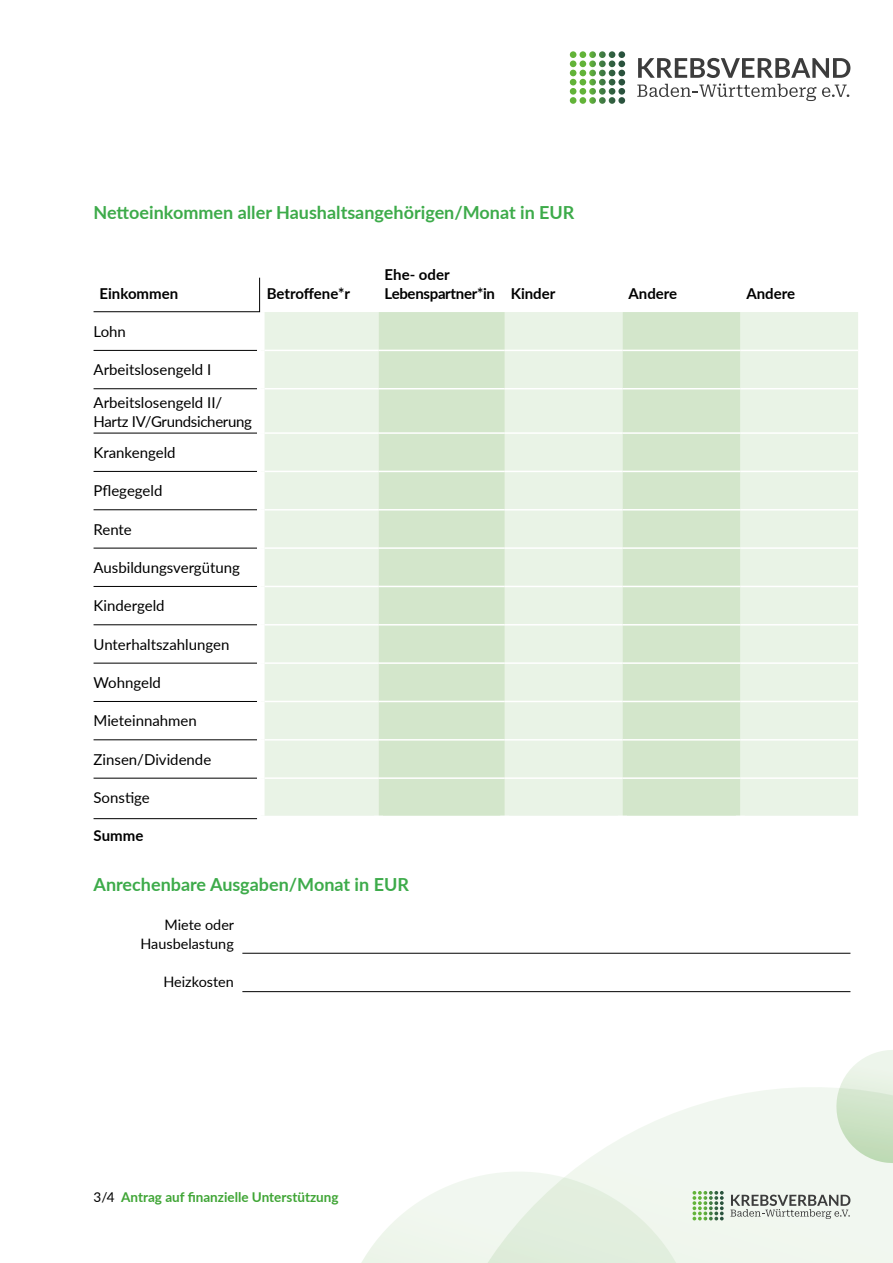
<style>
.page{position:relative;width:893px;height:1263px;background:#fff}
.page>*{position:absolute;margin:0;border:0;box-sizing:border-box;transform-origin:0 0}
.t1{font:700 18px "Lato";color:#3dab4a}
.t2{font:15px/32.5px "Lato";color:#000}
.t3{font:700 15px "Lato";color:#000}
.t4{font:15px/30.6px "Lato";letter-spacing:-.02em;color:#000}
.t5{font:700 15px/19.5px "Lato";letter-spacing:-.02em;color:#000}
.t6{font:14.4px/19.2px "Lato";color:#000;text-align:right}
.t7{font:700 13.5px "Lato";color:#3fa535}
.s1{font-weight:400;color:#000}
</style>
<div class="page">
<svg style="left:602px;top:1050px;width:291px;height:213px"></svg>
<hr style="left:242px;top:953px;width:608px;height:1px;background:#000">
<hr style="left:242px;top:991px;width:608px;height:1px;background:#000">
<div style="left:265px;top:312px;width:593px;height:504px;background:#e9f3e6"></div>
<svg style="left:379px;top:312px;width:361px;height:504px;background:#daead4"></svg>
<hr style="left:265px;top:350px;width:114px;height:1px;background:#fff">
<hr style="left:379px;top:350px;width:126px;height:1px;background:#fff">
<hr style="left:505px;top:350px;width:117px;height:1px;background:#fff">
<hr style="left:622px;top:350px;width:118px;height:1px;background:#fff">
<hr style="left:740px;top:350px;width:118px;height:1px;background:#fff">
<hr style="left:265px;top:388px;width:114px;height:1px;background:#fff">
<hr style="left:379px;top:388px;width:126px;height:1px;background:#fff">
<hr style="left:505px;top:388px;width:117px;height:1px;background:#fff">
<hr style="left:622px;top:388px;width:118px;height:1px;background:#fff">
<hr style="left:740px;top:388px;width:118px;height:1px;background:#fff">
<hr style="left:265px;top:432px;width:114px;height:2px;background:#fff">
<hr style="left:379px;top:432px;width:126px;height:2px;background:#fff">
<hr style="left:505px;top:432px;width:117px;height:2px;background:#fff">
<hr style="left:622px;top:432px;width:118px;height:2px;background:#fff">
<hr style="left:740px;top:432px;width:118px;height:2px;background:#fff">
<hr style="left:265px;top:471px;width:114px;height:1px;background:#fff">
<hr style="left:379px;top:471px;width:126px;height:1px;background:#fff">
<hr style="left:505px;top:471px;width:117px;height:1px;background:#fff">
<hr style="left:622px;top:471px;width:118px;height:1px;background:#fff">
<hr style="left:740px;top:471px;width:118px;height:1px;background:#fff">
<hr style="left:265px;top:509px;width:114px;height:1px;background:#fff">
<hr style="left:379px;top:509px;width:126px;height:1px;background:#fff">
<hr style="left:505px;top:509px;width:117px;height:1px;background:#fff">
<hr style="left:622px;top:509px;width:118px;height:1px;background:#fff">
<hr style="left:740px;top:509px;width:118px;height:1px;background:#fff">
<hr style="left:265px;top:547px;width:114px;height:2px;background:#fff">
<hr style="left:379px;top:547px;width:126px;height:2px;background:#fff">
<hr style="left:505px;top:547px;width:117px;height:2px;background:#fff">
<hr style="left:622px;top:547px;width:118px;height:2px;background:#fff">
<hr style="left:740px;top:547px;width:118px;height:2px;background:#fff">
<hr style="left:265px;top:586px;width:114px;height:1px;background:#fff">
<hr style="left:379px;top:586px;width:126px;height:1px;background:#fff">
<hr style="left:505px;top:586px;width:117px;height:1px;background:#fff">
<hr style="left:622px;top:586px;width:118px;height:1px;background:#fff">
<hr style="left:740px;top:586px;width:118px;height:1px;background:#fff">
<hr style="left:265px;top:624px;width:114px;height:1px;background:#fff">
<hr style="left:379px;top:624px;width:126px;height:1px;background:#fff">
<hr style="left:505px;top:624px;width:117px;height:1px;background:#fff">
<hr style="left:622px;top:624px;width:118px;height:1px;background:#fff">
<hr style="left:740px;top:624px;width:118px;height:1px;background:#fff">
<hr style="left:265px;top:662px;width:114px;height:2px;background:#fff">
<hr style="left:379px;top:662px;width:126px;height:2px;background:#fff">
<hr style="left:505px;top:662px;width:117px;height:2px;background:#fff">
<hr style="left:622px;top:662px;width:118px;height:2px;background:#fff">
<hr style="left:740px;top:662px;width:118px;height:2px;background:#fff">
<hr style="left:265px;top:701px;width:114px;height:1px;background:#fff">
<hr style="left:379px;top:701px;width:126px;height:1px;background:#fff">
<hr style="left:505px;top:701px;width:117px;height:1px;background:#fff">
<hr style="left:622px;top:701px;width:118px;height:1px;background:#fff">
<hr style="left:740px;top:701px;width:118px;height:1px;background:#fff">
<hr style="left:265px;top:739px;width:114px;height:1px;background:#fff">
<hr style="left:379px;top:739px;width:126px;height:1px;background:#fff">
<hr style="left:505px;top:739px;width:117px;height:1px;background:#fff">
<hr style="left:622px;top:739px;width:118px;height:1px;background:#fff">
<hr style="left:740px;top:739px;width:118px;height:1px;background:#fff">
<hr style="left:265px;top:777px;width:114px;height:2px;background:#fff">
<hr style="left:379px;top:777px;width:126px;height:2px;background:#fff">
<hr style="left:505px;top:777px;width:117px;height:2px;background:#fff">
<hr style="left:622px;top:777px;width:118px;height:2px;background:#fff">
<hr style="left:740px;top:777px;width:118px;height:2px;background:#fff">
<hr style="left:94px;top:350px;width:163px;height:1px;background:#000">
<hr style="left:94px;top:388px;width:163px;height:1px;background:#000">
<hr style="left:94px;top:433px;width:163px;height:1px;background:#000">
<hr style="left:94px;top:471px;width:163px;height:1px;background:#000">
<hr style="left:94px;top:509px;width:163px;height:1px;background:#000">
<hr style="left:94px;top:548px;width:163px;height:1px;background:#000">
<hr style="left:94px;top:586px;width:163px;height:1px;background:#000">
<hr style="left:94px;top:624px;width:163px;height:1px;background:#000">
<hr style="left:94px;top:663px;width:163px;height:1px;background:#000">
<hr style="left:94px;top:701px;width:163px;height:1px;background:#000">
<hr style="left:94px;top:739px;width:163px;height:1px;background:#000">
<hr style="left:94px;top:778px;width:163px;height:1px;background:#000">
<svg style="left:93px;top:277px;width:167px;height:35px"></svg>
<svg style="left:570px;top:51px;width:55px;height:53px"></svg>
<svg style="left:638px;top:58px;width:212px;height:20px"></svg>
<svg style="left:637px;top:84px;width:179px;height:17px"></svg>
<svg style="left:822px;top:85px;width:27px;height:12px"></svg>
<svg style="left:361px;top:1150px;width:363px;height:113px"></svg>
<svg style="left:730px;top:1194px;width:120px;height:25px"></svg>
<hr style="left:94px;top:818px;width:163px;height:1px;background:#000">
<p class="t1" style="left:94px;top:199px;width:482px">Nettoeinkommen aller Haushaltsangehörigen/Monat in EUR</p>
<p class="t3" style="left:100px;top:283px;width:80px">Einkommen</p>
<p class="t3" style="left:267px;top:283px;width:85px">Betroffene*r</p>
<p class="t2" style="left:94px;top:315px;width:34px">Lohn</p>
<p class="t2" style="left:94px;top:353px;width:130px">Arbeitslosengeld I<br>Arbeitslosengeld II/</p>
<p class="t4" style="left:94px;top:406px;width:160px">Hartz IV/Grundsicherung<br>Krankengeld</p>
<p class="t2" style="left:94px;top:474px;width:70px">Pflegegeld</p>
<p class="t2" style="left:94px;top:512px;width:40px">Rente</p>
<p class="t2" style="left:94px;top:551px;width:148px">Ausbildungsvergütung</p>
<p class="t2" style="left:94px;top:589px;width:73px">Kindergeld</p>
<p class="t2" style="left:94px;top:627px;width:137px">Unterhaltszahlungen</p>
<p class="t2" style="left:94px;top:666px;width:69px">Wohngeld</p>
<p class="t2" style="left:94px;top:704px;width:105px">Mieteinnahmen</p>
<p class="t2" style="left:94px;top:742px;width:119px">Zinsen/Dividende</p>
<p class="t2" style="left:94px;top:781px;width:58px">Sonstige</p>
<p class="t3" style="left:94px;top:824px;width:51px">Summe</p>
<p class="t5" style="left:385px;top:264px;width:172px">Ehe- oder<br>Lebenspartner*in Kinder</p>
<p class="t1" style="left:94px;top:871px;width:317px">Anrechenbare Ausgaben/Monat in EUR</p>
<p class="t6" style="left:140px;top:914px;width:95px">Miete oder<br>Hausbelastung</p>
<p class="t6" style="left:163px;top:972px;width:72px">Heizkosten</p>
<p class="t3" style="left:628px;top:283px;width:50px">Andere</p>
<p class="t3" style="left:746px;top:283px;width:50px">Andere</p>
<p class="t7" style="left:94px;top:1187px;width:247px"><span class="s1">3/4</span> Antrag auf finanzielle Unterstützung</p>
</div>
